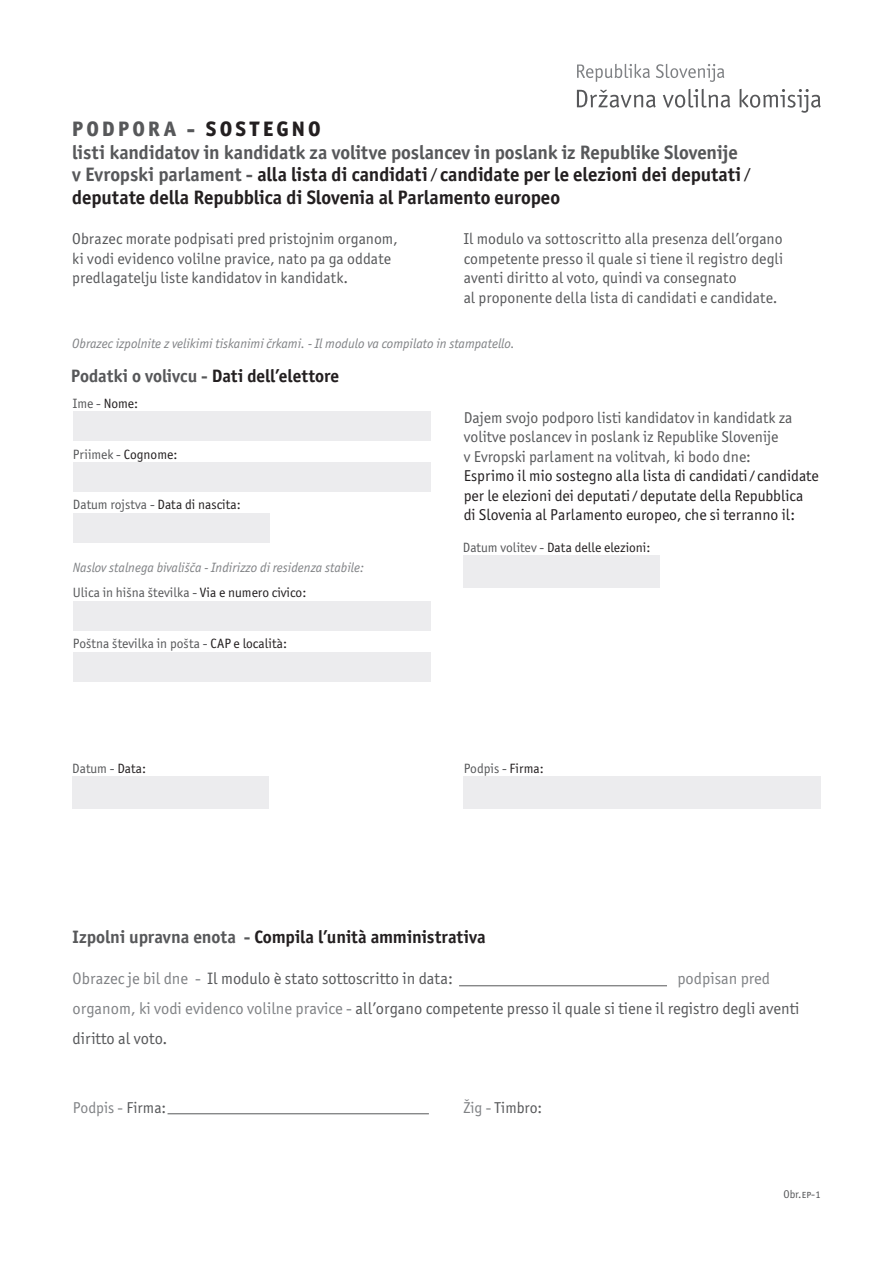
<style>
.page{position:relative;width:893px;height:1263px;background:#fff}
.page>*{position:absolute;margin:0;border:0;box-sizing:border-box;transform-origin:0 0}
.t1{font:800 21px "Officina Sans ITC Pro";letter-spacing:.145em;color:#57585a}
.t2{font:700 19.5px/22.5px "Officina Sans ITC Pro";color:#231f20}
.t3{font:700 19.5px "Officina Sans ITC Pro";letter-spacing:-.005em;color:#57585a}
.t4{font:700 18px "Officina Sans ITC Pro";color:#231f20}
.t5{font:16.5px/30px "Officina Sans ITC Pro";color:#57585a}
.t6{font:15.75px/19.5px "Officina Sans ITC Pro";color:#57585a}
.t7{font:15.75px/19.5px "Officina Sans ITC Pro";color:#231f20}
.t8{font:15.75px "Officina Sans ITC Pro";color:#808285}
.t9{font:italic 13.5px "Officina Sans ITC Pro";color:#808285}
.t10{font:13.5px "Officina Sans ITC Pro";color:#57585a}
.t11{font:13.5px "Officina Sans ITC Pro";color:#231f20}
.t12{font:11.25px "Officina Sans ITC Pro";color:#57585a}
.s1{color:#231f20}
.s2{color:#57585a}
.s3{font-weight:400}
.s4{color:#808285}
</style>
<div class="page">
<svg style="left:577px;top:90px;width:79px;height:18px"></svg>
<svg style="left:663px;top:89px;width:67px;height:19px"></svg>
<svg style="left:740px;top:89px;width:81px;height:24px"></svg>
<svg style="left:577px;top:64px;width:73px;height:18px"></svg>
<svg style="left:656px;top:64px;width:68px;height:18px"></svg>
<div style="left:72px;top:776px;width:197px;height:32px;background:#ececee"></div>
<div style="left:463px;top:776px;width:358px;height:32px;background:#ececee"></div>
<div style="left:463px;top:556px;width:196px;height:32px;background:#ececee"></div>
<div style="left:73px;top:411px;width:357px;height:30px;background:#ececee"></div>
<div style="left:73px;top:462px;width:357px;height:30px;background:#ececee"></div>
<div style="left:73px;top:513px;width:196px;height:30px;background:#ececee"></div>
<div style="left:73px;top:601px;width:357px;height:30px;background:#ececee"></div>
<div style="left:73px;top:652px;width:357px;height:29px;background:#ececee"></div>
<hr style="left:459px;top:985px;width:208px;height:1px;background:#57585a">
<hr style="left:168px;top:1113px;width:261px;height:1px;background:#57585a">
<p class="t1" style="left:72px;top:116px;width:250px">PODPORA - <span class="s1">SOSTEGNO</span></p>
<p class="t3" style="left:72px;top:140px;width:667px">listi kandidatov in kandidatk za volitve poslancev in poslank iz Republike Slovenije</p>
<p class="t2" style="left:72px;top:163px;width:679px"><span class="s2">v Evropski parlament -</span> alla lista di candidati <span class="s3">∕</span> candidate per le elezioni dei deputati <span class="s3">∕ </span>deputate della Repubblica di Slovenia al Parlamento europeo</p>
<p class="t6" style="left:72px;top:229px;width:327px">Obrazec morate podpisati pred pristojnim organom, ki vodi evidenco volilne pravice, nato pa ga oddate predlagatelju liste kandidatov in kandidatk.</p>
<p class="t6" style="left:464px;top:229px;width:320px">Il modulo va sottoscritto alla presenza dell’organo</p>
<p class="t6" style="left:464px;top:249px;width:321px">competente presso il quale si tiene il registro degli aventi diritto al voto, quindi va consegnato</p>
<p class="t6" style="left:464px;top:288px;width:315px">al proponente della lista di candidati e candidate.</p>
<p class="t9" style="left:72px;top:336px;width:444px">Obrazec izpolnite z velikimi tiskanimi črkami. - Il modulo va compilato in stampatello.</p>
<p class="t4" style="left:71px;top:364px;width:270px"><span class="s2">Podatki o volivcu -</span> Dati dell’elettore</p>
<p class="t11" style="left:73px;top:395px;width:67px"><span class="s2">Ime -</span> Nome:</p>
<p class="t10" style="left:73px;top:446px;width:106px">Priimek - <span class="s1">Cognome:</span></p>
<p class="t11" style="left:73px;top:497px;width:169px"><span class="s2">Datum rojstva -</span> Data di nascita:</p>
<p class="t9" style="left:73px;top:560px;width:293px">Naslov stalnega bivališča - Indirizzo di residenza stabile:</p>
<p class="t10" style="left:73px;top:585px;width:235px">Ulica in hišna številka - <span class="s1">Via e numero civico:</span></p>
<p class="t10" style="left:73px;top:636px;width:216px">Poštna številka in pošta - <span class="s1">CAP e località:</span></p>
<p class="t6" style="left:464px;top:407px;width:330px">Dajem svojo podporo listi kandidatov in kandidatk za volitve poslancev in poslank iz Republike Slovenije</p>
<p class="t6" style="left:464px;top:447px;width:289px">v Evropski parlament na volitvah, ki bodo dne:</p>
<p class="t7" style="left:464px;top:466px;width:357px">Esprimo il mio sostegno alla lista di candidati ∕ candidate per le elezioni dei deputati ∕ deputate della Repubblica</p>
<p class="t7" style="left:464px;top:505px;width:333px">di Slovenia al Parlamento europeo, che si terranno il:</p>
<p class="t11" style="left:463px;top:540px;width:189px"><span class="s2">Datum volitev -</span> Data delle elezioni:</p>
<p class="t10" style="left:72px;top:760px;width:75px">Datum - <span class="s1">Data:</span></p>
<p class="t10" style="left:464px;top:760px;width:82px">Podpis - <span class="s1">Firma:</span></p>
<p class="t4" style="left:73px;top:926px;width:415px"><span class="s2">Izpolni upravna enota -</span> Compila l’unità amministrativa</p>
<p class="t5" style="left:73px;top:964px;width:728px;text-indent:605px"><span class="s4">podpisan pred organom, ki vodi evidenco volilne pravice -</span> all’organo competente presso il quale si tiene il registro degli aventi diritto al voto.</p>
<p class="t5" style="left:73px;top:964px;width:382px"><span class="s4">Obrazec je bil dne -</span> Il modulo è stato sottoscritto in data:</p>
<p class="t8" style="left:73px;top:1098px;width:95px">Podpis - <span class="s2">Firma:</span></p>
<p class="t6" style="left:463px;top:1097px;width:80px"><span class="s4">Žig -</span> Timbro:</p>
<p class="t12" style="left:783px;top:1188px;width:39px">Obr.ep-1</p>
</div>
